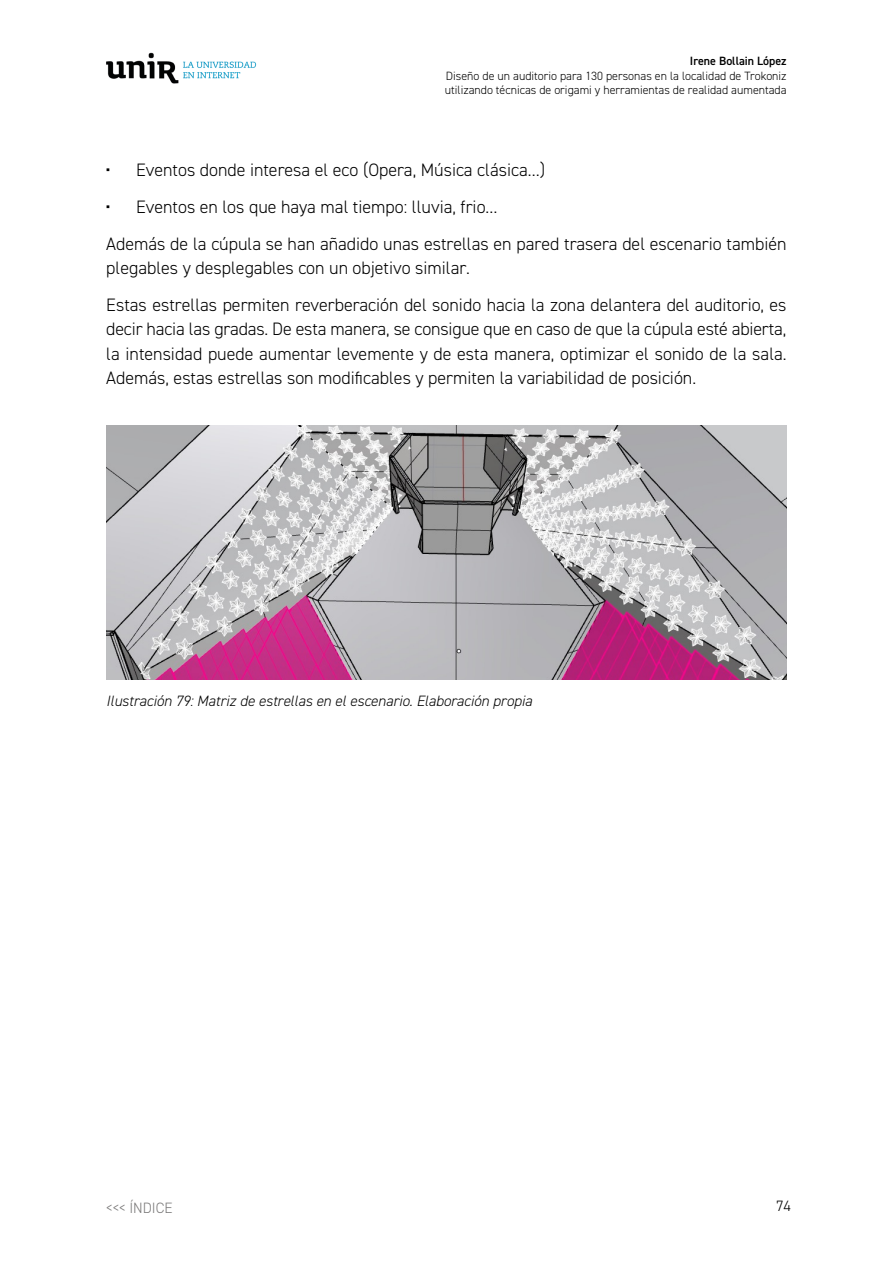
<style>
.page{position:relative;width:893px;height:1263px;background:#fff}
.page>*{position:absolute;margin:0;border:0;box-sizing:border-box;transform-origin:0 0}
.t1{font:300 18px/37px "DIN2014";color:#000}
.t2{font:italic 300 15px "DIN2014";color:#000}
.t3{font:300 15px "DIN2014";color:#7c7b7b}
.t4{font:300 15px "DIN2014";color:#000}
.t5{font:300 12px/14.4px "DIN2014";color:#000}
.t6{font:600 12px "DIN2014";color:#000}
.s1{font-weight:700}
</style>
<div class="page">
<img style="left:106px;top:52px;width:151px;height:32px">
<img style="left:106px;top:426px;width:681px;height:253px">
<p class="t6" style="left:690px;top:53px;width:98px">Irene Bollain López</p>
<p class="t5" style="left:445px;top:68px;width:343px">Diseño de un auditorio para 130 personas en la localidad de Trokoniz utilizando técnicas de origami y herramientas de realidad aumentada</p>
<p class="t1" style="left:106px;top:151px;width:682px"><span class="s1">·</span> Eventos donde interesa el eco (Opera, Música clásica…)<br><span class="s1">·</span> Eventos en los que haya mal tiempo: lluvia, frio…<br>Además de la cúpula se han añadido unas estrellas en pared trasera del escenario también</p>
<p class="t1" style="left:106px;top:249px;width:682px">plegables y desplegables con un objetivo similar.<br>Estas estrellas permiten reverberación del sonido hacia la zona delantera del auditorio, es</p>
<p class="t1" style="left:106px;top:317px;width:682px;line-height:24.3px;text-align:justify">decir hacia las gradas. De esta manera, se consigue que en caso de que la cúpula esté abierta, la intensidad puede aumentar levemente y de esta manera, optimizar el sonido de la sala.<br>Además, estas estrellas son modificables y permiten la variabilidad de posición.</p>
<p class="t2" style="left:106px;top:691px;width:427px">Ilustración 79: Matriz de estrellas en el escenario. Elaboración propia</p>
<p class="t3" style="left:106px;top:1199px;width:68px">&lt;&lt;&lt; ÍNDICE</p>
<p class="t4" style="left:776px;top:1196px;width:16px">74</p>
</div>
